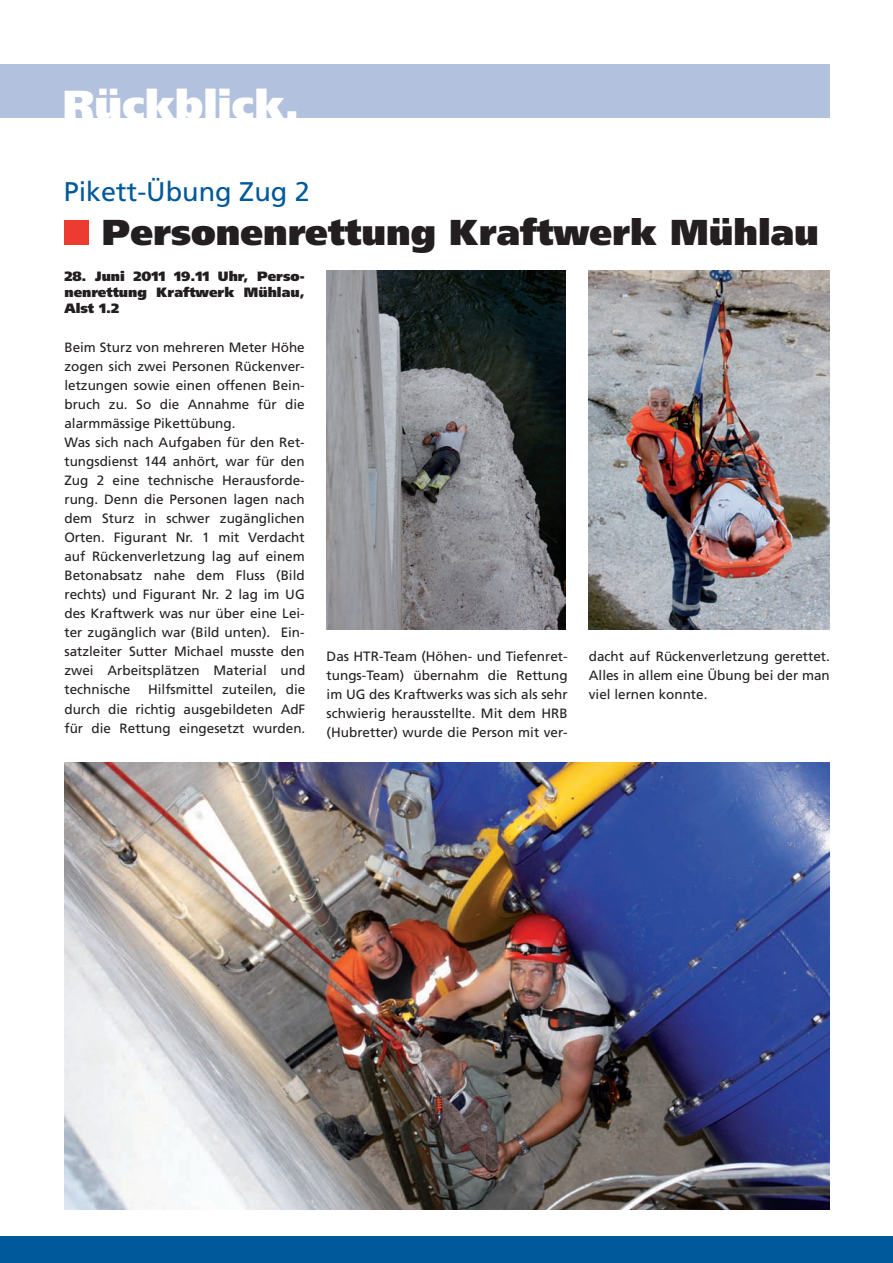
<style>
.page{position:relative;width:893px;height:1263px;background:#fff}
.page>*{position:absolute;margin:0;border:0;box-sizing:border-box;transform-origin:0 0}
.t1{font:900 40.5px "Frutiger";color:#fff}
.t2{font:900 36px "Frutiger";color:#231f20}
.t3{font:27px "Frutiger";color:#00599a}
.t4{font:13.5px/19px "Frutiger";color:#231f20;text-align:justify}
.t5{font:900 13.5px/16.2px "Frutiger";color:#231f20;text-align:justify}
</style>
<div class="page">
<div style="left:0;top:1236px;width:893px;height:27px;background:#00599a"></div>
<div style="left:0;top:64px;width:830px;height:53px;background:#b2c2de"></div>
<div style="left:64px;top:220px;width:25px;height:25px;background:#ee3b32"></div>
<img style="left:326px;top:270px;width:239px;height:359px">
<img style="left:64px;top:763px;width:765px;height:447px">
<img style="left:589px;top:270px;width:240px;height:359px">
<h1 class="t1" style="left:63px;top:80px;width:238px">Rückblick.</h1>
<h3 class="t3" style="left:64px;top:176px;width:248px">Pikett-Übung Zug 2</h3>
<h2 class="t2" style="left:102px;top:210px;width:718px">Personenrettung Kraftwerk Mühlau</h2>
<p class="t5" style="left:64px;top:268px;width:242px">28. Juni 2011 19.11 Uhr, Perso&shy;nenrettung Kraftwerk Mühlau, Alst 1.2</p>
<p class="t4" style="left:64px;top:337px;width:242px;text-align:left">Beim Sturz von mehreren Meter Höhe zogen sich zwei Personen Rückenver&shy;letzungen sowie einen offenen Bein&shy;bruch zu. So die Annahme für die alarmmässige Pikettübung.<br>Was sich nach Aufgaben für den Ret&shy;tungsdienst 144 anhört, war für den Zug 2 eine technische Herausforde&shy;rung. Denn die Personen lagen nach dem Sturz in schwer zugänglichen Orten. Figurant Nr. 1 mit Verdacht auf Rückenverletzung lag auf einem Betonabsatz nahe dem Fluss (Bild rechts) und Figurant Nr. 2 lag im UG des Kraftwerk was nur über eine Lei&shy;ter zugänglich war (Bild unten). Ein&shy;satzleiter Sutter Michael musste den zwei Arbeitsplätzen Material und technische</p>
<p class="t4" style="left:64px;top:680px;width:242px;text-indent:84px">Hilfsmittel zuteilen, die durch die richtig ausgebildeten AdF für die Rettung eingesetzt wurden.</p>
<p class="t4" style="left:327px;top:647px;width:242px">Das HTR-Team (Höhen- und Tiefenret&shy;tungs-Team) übernahm die Rettung im UG des Kraftwerks was sich als sehr schwierig herausstellte. Mit dem HRB (Hubretter) wurde die Person mit ver-</p>
<p class="t4" style="left:589px;top:647px;width:242px">dacht auf Rückenverletzung gerettet.<br>Alles in allem eine Übung bei der man viel lernen konnte.</p>
</div>
